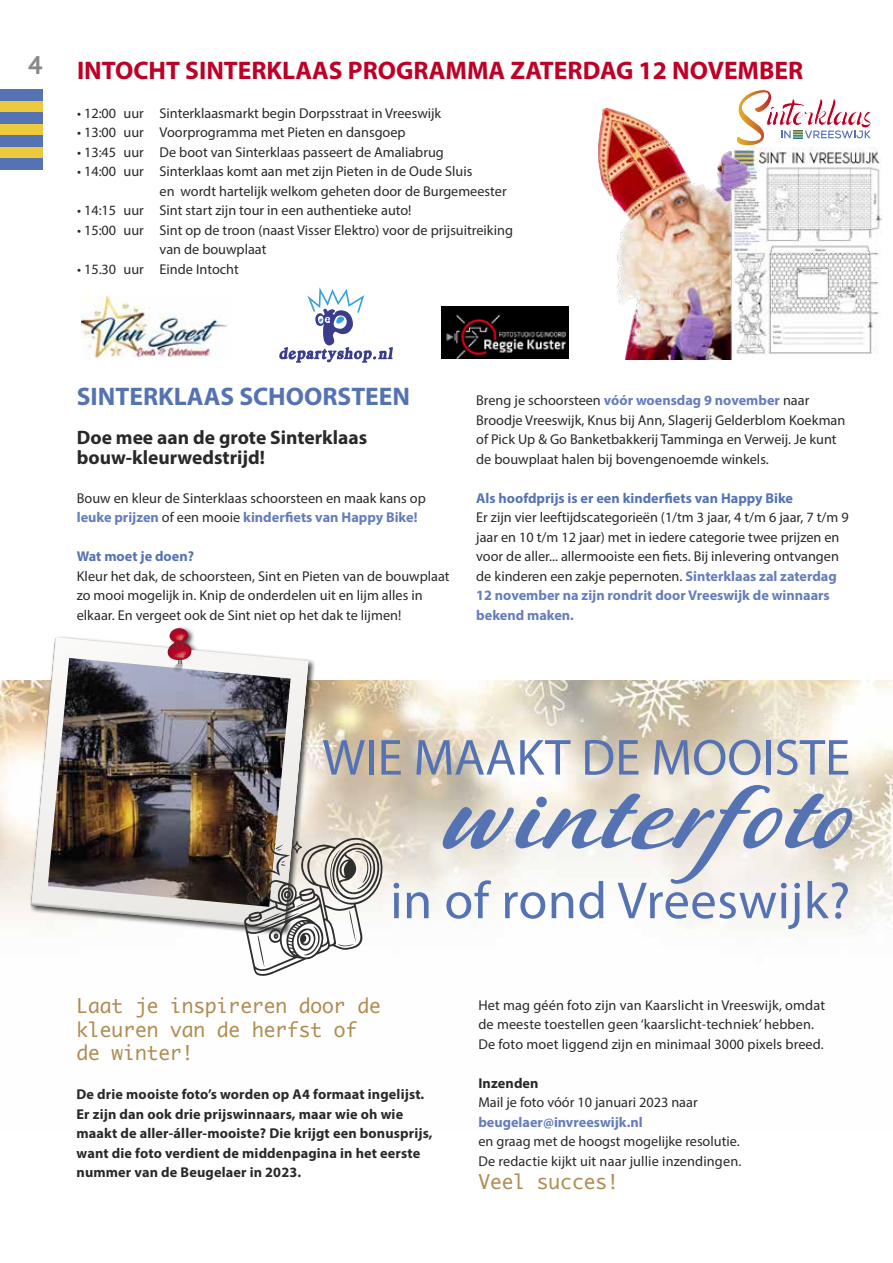
<style>
.page{position:relative;width:893px;height:1263px;background:#fff}
.page>*{position:absolute;margin:0;border:0;box-sizing:border-box;transform-origin:0 0}
.t1{font:106.35px "P22 Sneaky Pro";letter-spacing:.02em;color:#5573b3}
.t2{font:52.5px "Myriad Pro";letter-spacing:.01em;color:#5573b3}
.t3{font:51px "Myriad Pro";color:#5573b3}
.t4{font:700 25.5px "Myriad Pro";color:#be0027}
.t5{font:700 25.5px "Myriad Pro";color:#5573b3}
.t6{font:700 25.5px "PT Sans";color:#888}
.t7{font:19.5px/23.4px "Monaco";color:#b08c52}
.t8{font:700 19.5px/19.5px "Myriad Pro";color:#292929}
.t9{font:14.25px/19.5px "Myriad Pro";color:#292929}
.t10{font:700 14.25px/19.5px "Myriad Pro";letter-spacing:.01em;color:#292929}
.t11{font:700 14.25px "Myriad Pro";color:#5573b3}
.t12{font:700 14.25px "Myriad Pro";color:#657dba}
.s1{font-weight:700;color:#657dba}
</style>
<div class="page">
<div style="left:0;top:101px;width:43px;height:11px;background:#ebcb3c"></div>
<div style="left:0;top:112px;width:43px;height:12px;background:#5573b3"></div>
<div style="left:0;top:124px;width:43px;height:11px;background:#ebcb3c"></div>
<div style="left:0;top:135px;width:43px;height:12px;background:#5573b3"></div>
<div style="left:0;top:147px;width:43px;height:12px;background:#ebcb3c"></div>
<div style="left:0;top:89px;width:43px;height:12px;background:#5573b3"></div>
<div style="left:0;top:159px;width:43px;height:11px;background:#5573b3"></div>
<img style="left:0;top:680px;width:892px;height:250px">
<div style="left:29px;top:626px;width:287px;height:311px;background:#000;opacity:.75"></div>
<svg style="left:32px;top:637px;width:277px;height:289px"></svg>
<img style="left:48px;top:658px;width:243px;height:249px">
<div style="left:173px;top:665px;width:9px;height:7px;background:#9ca2b7;border-radius:50%"></div>
<div style="left:174px;top:665px;width:8px;height:7px;background:#979cb0;border-radius:50%"></div>
<div style="left:174px;top:665px;width:8px;height:6px;background:#9398ab;border-radius:50%"></div>
<svg style="left:168px;top:628px;width:23px;height:42px"></svg>
<svg style="left:244px;top:834px;width:141px;height:142px"></svg>
<img style="left:750px;top:148px;width:132px;height:207px">
<img style="left:598px;top:107px;width:152px;height:253px">
<svg style="left:733px;top:89px;width:138px;height:59px"></svg>
<svg style="left:279px;top:287px;width:114px;height:76px"></svg>
<img style="left:82px;top:296px;width:147px;height:63px">
<img style="left:441px;top:306px;width:128px;height:52px">
<h3 class="t6" style="left:28px;top:48px;width:16px">4</h3>
<h3 class="t4" style="left:77px;top:54px;width:728px">INTOCHT SINTERKLAAS PROGRAMMA ZATERDAG 12 NOVEMBER</h3>
<p class="t9" style="left:77px;top:103px;width:366px">• 12:00 uur Sinterklaasmarkt begin Dorpsstraat in Vreeswijk</p>
<p class="t9" style="left:77px;top:123px;width:330px">• 13:00 uur Voorprogramma met Pieten en dansgoep</p>
<p class="t9" style="left:77px;top:142px;width:368px">• 13:45 uur De boot van Sinterklaas passeert de Amaliabrug</p>
<p class="t9" style="left:160px;top:162px;width:349px;text-indent:-82px">• 14:00 uur Sinterklaas komt aan met zijn Pieten in de Oude Sluis<br>en wordt hartelijk welkom geheten door de Burgemeester</p>
<p class="t9" style="left:77px;top:201px;width:336px">• 14:15 uur Sint start zijn tour in een authentieke auto!</p>
<p class="t9" style="left:160px;top:220px;width:355px;text-indent:-82px">• 15:00 uur Sint op de troon (naast Visser Elektro) voor de prijsuitreiking van de bouwplaat</p>
<p class="t9" style="left:77px;top:259px;width:163px">• 15.30 uur Einde Intocht</p>
<h3 class="t5" style="left:77px;top:380px;width:335px">SINTERKLAAS SCHOORSTEEN</h3>
<h3 class="t8" style="left:77px;top:427px;width:292px">Doe mee aan de grote Sinterklaas bouw-kleurwedstrijd!</h3>
<p class="t9" style="left:77px;top:488px;width:351px">Bouw en kleur de Sinterklaas schoorsteen en maak kans op <span class="s1">leuke prijzen</span> of een mooie <span class="s1">kinderfiets van Happy Bike!</span></p>
<p class="t11" style="left:77px;top:547px;width:119px">Wat moet je doen?</p>
<p class="t9" style="left:77px;top:566px;width:374px">Kleur het dak, de schoorsteen, Sint en Pieten van de bouwplaat zo mooi mogelijk in. Knip de onderdelen uit en lijm alles in elkaar. En vergeet ook de Sint niet op het dak te lijmen!</p>
<p class="t9" style="left:476px;top:390px;width:371px">Breng je schoorsteen <span class="s1">vóór woensdag 9 november</span> naar Broodje Vreeswijk, Knus bij Ann, Slagerij Gelderblom Koekman of Pick Up &amp; Go Banketbakkerij Tamminga en Verweij. Je kunt de bouwplaat halen bij bovengenoemde winkels.</p>
<p class="t11" style="left:476px;top:488px;width:318px">Als hoofdprijs is er een kinderfiets van Happy Bike</p>
<p class="t9" style="left:476px;top:507px;width:374px">Er zijn vier leeftijdscategorieën (1/tm 3 jaar, 4 t/m 6 jaar, 7 t/m 9 jaar en 10 t/m 12 jaar) met in iedere categorie twee prijzen en voor de aller... allermooiste een fiets. Bij inlevering ontvangen de kinderen een zakje pepernoten. <span class="s1">Sinterklaas zal zaterdag 12 november na zijn rondrit door Vreeswijk de winnaars bekend maken.</span></p>
<h3 class="t3" style="left:322px;top:726px;width:529px">WIE MAAKT DE MOOISTE</h3>
<h1 class="t1" style="left:441px;top:763px;width:411px">winterfoto</h1>
<h2 class="t2" style="left:390px;top:868px;width:461px">in of rond Vreeswijk?</h2>
<h3 class="t7" style="left:77px;top:994px;width:306px">Laat je inspireren door de kleuren van de herfst of de winter!</h3>
<p class="t10" style="left:77px;top:1084px;width:358px">De drie mooiste foto’s worden op A4 formaat ingelijst.<br>Er zijn dan ook drie prijswinnaars, maar wie oh wie maakt de aller-áller-mooiste? Die krijgt een bonusprijs, want die foto verdient de middenpagina in het eerste nummer van de Beugelaer in 2023.</p>
<p class="t9" style="left:478px;top:995px;width:348px">Het mag géén foto zijn van Kaarslicht in Vreeswijk, omdat de meeste toestellen geen ‘kaarslicht-techniek’ hebben.<br>De foto moet liggend zijn en minimaal 3000 pixels breed.</p>
<p class="t10" style="left:478px;top:1072px;width:62px">Inzenden</p>
<p class="t9" style="left:478px;top:1092px;width:221px">Mail je foto vóór 10 januari 2023 naar</p>
<p class="t12" style="left:478px;top:1112px;width:166px">beugelaer@invreeswijk.nl</p>
<p class="t9" style="left:478px;top:1131px;width:264px">en graag met de hoogst mogelijke resolutie.<br>De redactie kijkt uit naar jullie inzendingen.</p>
<h3 class="t7" style="left:478px;top:1169px;width:142px">Veel succes!</h3>
</div>
